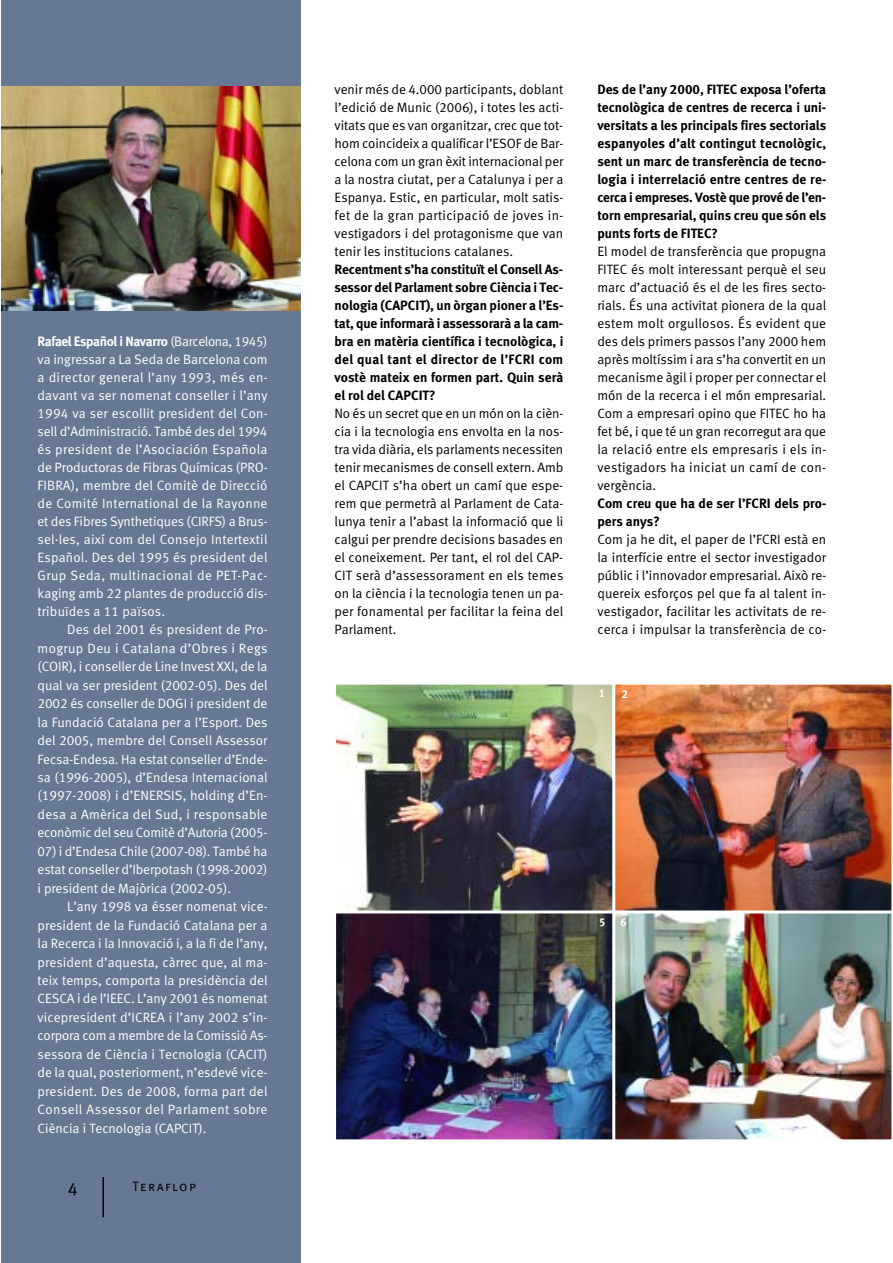
<style>
.page{position:relative;width:893px;height:1263px;background:#fff}
.page>*{position:absolute;margin:0;border:0;box-sizing:border-box;transform-origin:0 0}
.t1{font:18px "Meta Normal LF";color:#000}
.t2{font:13.5px/18px "Meta Normal LF";letter-spacing:.005em;color:#000;text-align:justify}
.t3{font:13.5px/18.5px "Meta Normal LF";color:#fff;text-align:justify}
.t4{font:13.5px/18px "Meta Bold LF";color:#000;text-align:justify}
.t5{font:13.5px "Meta Bold LF";letter-spacing:-.03em;color:#fff}
.t6{font:13.5px "Meta Normal LF Caps";letter-spacing:.11em;color:#000}
.t7{font:11.25px "Meta Bold LF";color:#fff}
.s1{font-family:"Meta Normal LF"}
</style>
<div class="page">
<div style="left:1px;top:1px;width:299px;height:1262px;background:#667893"></div>
<hr style="left:102px;top:1177px;width:2px;height:40px;background:#000">
<img style="left:2px;top:86px;width:299px;height:224px">
<img style="left:336px;top:685px;width:276px;height:225px">
<img style="left:615px;top:685px;width:276px;height:225px">
<img style="left:336px;top:913px;width:276px;height:226px">
<img style="left:615px;top:913px;width:276px;height:226px">
<p class="t5" style="left:38px;top:336px;width:231px">Rafael Español i Navarro <span class="s1">(Barcelona, 1945)</span></p>
<p class="t3" style="left:38px;top:351px;width:232px;line-height:18px">va ingressar a La Seda de Barcelona com a director general l’any 1993, més en&shy;davant va ser nomenat conseller i l’any 1994 va ser escollit president del Con&shy;sell d’Administració. També des del 1994 és president de l’Asociación Española de Productoras de Fibras Químicas (PRO-FIBRA), membre del Comitè de Direcció de Comité International de la Rayonne et des Fibres Synthetiques (CIRFS) a Brus&shy;sel·les, així com del Consejo Intertextil Español. Des del 1995 és president del Grup Seda, multinacional de PET-Pac&shy;kaging amb 22 plantes de producció dis&shy;tribuïdes a 11 països.</p>
<p class="t3" style="left:38px;top:621px;width:232px;text-indent:30px">Des del 2001 és president de Pro&shy;mogrup Deu i Catalana d’Obres i Regs (COIR), i conseller de Line Invest XXI, de la qual va ser president (2002-05). Des del 2002 és conseller de DOGI i president de la Fundació Catalana per a l’Esport. Des del 2005, membre del Consell Assessor Fecsa-Endesa. Ha estat conseller d’Ende&shy;sa (1996-2005), d’Endesa Internacional (1997-2008) i d’ENERSIS, holding d’En&shy;desa a Amèrica del Sud, i responsable econòmic del seu Comitè d’Autoria (2005-</p>
<p class="t3" style="left:38px;top:843px;width:231px">07) i d’Endesa Chile (2007-08). També ha estat conseller d’Iberpotash (1998-2002) i president de Majòrica (2002-05).</p>
<p class="t3" style="left:38px;top:898px;width:232px;text-indent:30px">L’any 1998 va ésser nomenat vice&shy;president de la Fundació Catalana per a la Recerca i la Innovació i, a la fi de l’any, president d’aquesta, càrrec que, al ma&shy;teix temps, comporta la presidència del CESCA i de l’IEEC. L’any 2001 és nomenat vicepresident d’ICREA i l’any 2002 s’in&shy;corpora com a membre de la Comissió As&shy;sessora de Ciència i Tecnologia (CACIT) de la qual, posteriorment, n’esdevé vice&shy;president. Des de 2008, forma part del Consell Assessor del Parlament sobre Ciència i Tecnologia (CAPCIT).</p>
<h1 class="t1" style="left:68px;top:1181px;width:12px">4</h1>
<p class="t6" style="left:133px;top:1181px;width:65px">Teraflop</p>
<p class="t2" style="left:335px;top:81px;width:230px">venir més de 4.000 participants, doblant l’edició de Munic (2006), i totes les acti&shy;vitats que es van organitzar, crec que tot&shy;hom coincideix a qualificar l’ESOF de Bar&shy;celona com un gran èxit internacional per a la nostra ciutat, per a Catalunya i per a Espanya. Estic, en particular, molt satis&shy;fet de la gran participació de joves in&shy;vestigadors i del protagonisme que van tenir les institucions catalanes.</p>
<p class="t4" style="left:335px;top:261px;width:230px">Recentment s’ha constituït el Consell As&shy;sessor del Parlament sobre Ciència i Tec&shy;nologia (CAPCIT), un òrgan pioner a l’Es&shy;tat, que informarà i assessorarà a la cam&shy;bra en matèria científica i tecnològica, i del qual tant el director de l’FCRI com vostè mateix en formen part. Quin serà el rol del CAPCIT?</p>
<p class="t2" style="left:335px;top:405px;width:230px">No és un secret que en un món on la cièn&shy;cia i la tecnologia ens envolta en la nos&shy;tra vida diària, els parlaments necessiten tenir mecanismes de consell extern. Amb el CAPCIT s’ha obert un camí que espe&shy;rem que permetrà al Parlament de Cata&shy;lunya tenir a l’abast la informació que li calgui per prendre decisions basades en el coneixement. Per tant, el rol del CAP-CIT serà d’assessorament en els temes on la ciència i la tecnologia tenen un pa&shy;per fonamental per facilitar la feina del Parlament.</p>
<p class="t4" style="left:597px;top:81px;width:230px">Des de l’any 2000, FITEC exposa l’oferta tecnològica de centres de recerca i uni&shy;versitats a les principals fires sectorials espanyoles d’alt contingut tecnològic, sent un marc de transferència de tecno&shy;logia i interrelació entre centres de re&shy;cerca i empreses. Vostè que prové de l’en&shy;torn empresarial, quins creu que són els punts forts de FITEC?</p>
<p class="t2" style="left:597px;top:243px;width:231px">El model de transferència que propugna FITEC és molt interessant perquè el seu marc d’actuació és el de les fires secto&shy;rials. És una activitat pionera de la qual estem molt orgullosos. És evident que des dels primers passos l’any 2000 hem après moltíssim i ara s’ha convertit en un mecanisme àgil i proper per connectar el món de la recerca i el món empresarial.<br>Com a empresari opino que FITEC ho ha fet bé, i que té un gran recorregut ara que la relació entre els empresaris i els in&shy;vestigadors ha iniciat un camí de con&shy;vergència.</p>
<p class="t4" style="left:597px;top:495px;width:231px">Com creu que ha de ser l’FCRI dels pro&shy;pers anys?</p>
<p class="t2" style="left:597px;top:531px;width:230px">Com ja he dit, el paper de l’FCRI està en la interfície entre el sector investigador públic i l’innovador empresarial. Això re&shy;quereix esforços pel que fa al talent in&shy;vestigador, facilitar les activitats de re&shy;cerca i impulsar la transferència de co-</p>
<p class="t7" style="left:599px;top:689px;width:8px">1</p>
<p class="t7" style="left:622px;top:690px;width:8px">2</p>
<p class="t7" style="left:599px;top:918px;width:8px">5</p>
<p class="t7" style="left:621px;top:918px;width:8px">6</p>
</div>
